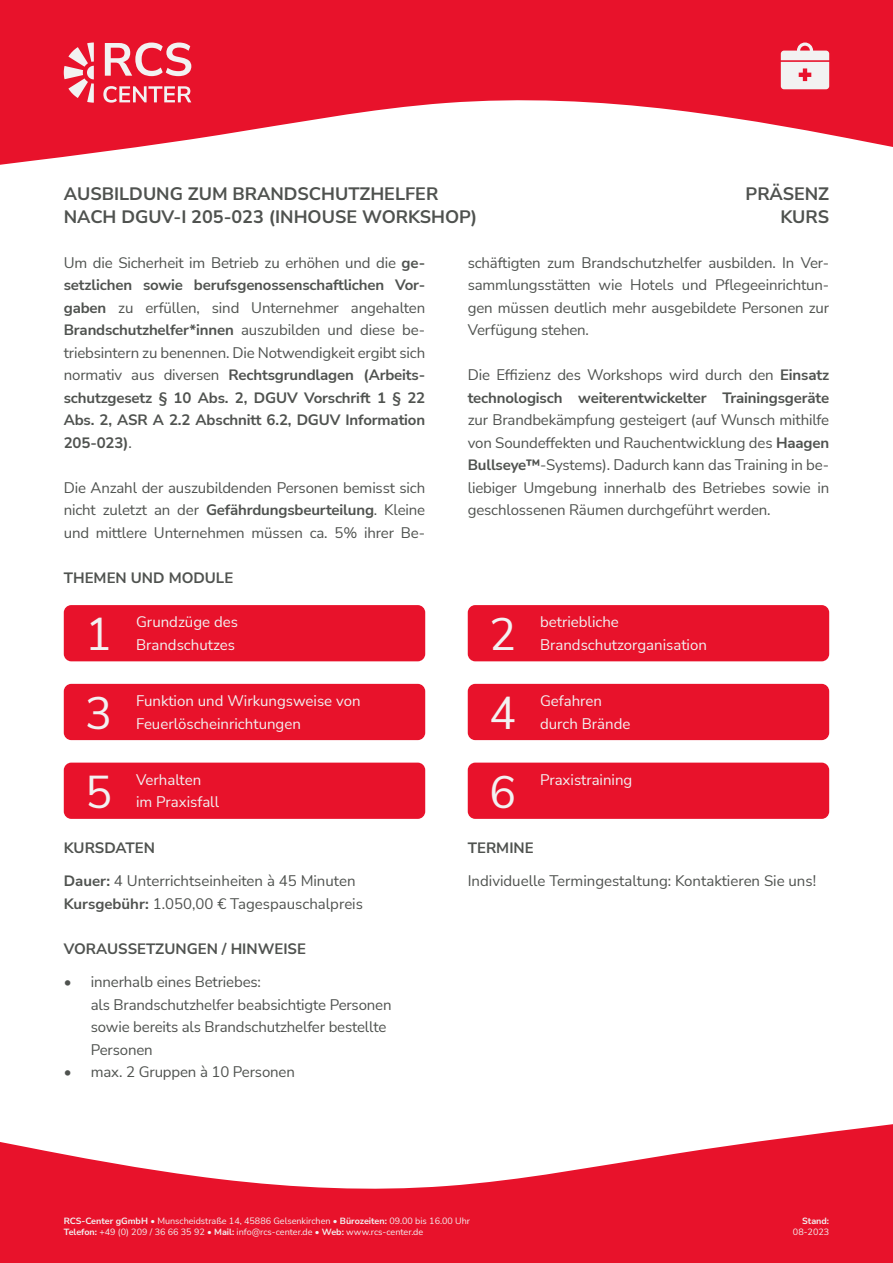
<style>
.page{position:relative;width:893px;height:1263px;background:#fff}
.page>*{position:absolute;margin:0;border:0;box-sizing:border-box;transform-origin:0 0}
.t1{font:45px "Nunito Sans";color:#f2f2f2}
.t2{font:700 18px/22.5px "Nunito Sans";color:#4f524f}
.t3{font:15px/22.5px "Nunito Sans";letter-spacing:-.01em;color:#4f524f;text-align:justify}
.t4{font:700 15px/22.5px "Nunito Sans";letter-spacing:-.01em;color:#4f524f;text-align:justify}
.t5{font:15px "Nunito Sans";color:#f2f2f2}
.t6{font:9px/11.2px "Nunito Sans";color:#f2f2f2}
.t7{font:700 9px "Nunito Sans";color:#f2f2f2}
.s1{font-weight:400}
.s2{font-weight:700}
</style>
<div class="page">
<svg style="left:0;top:0;width:893px;height:165px;fill:#e8122b"></svg>
<svg style="left:103px;top:86px;width:88px;height:17px"></svg>
<svg style="left:105px;top:43px;width:86px;height:33px"></svg>
<svg style="left:64px;top:43px;width:30px;height:60px"></svg>
<svg style="left:781px;top:43px;width:48px;height:46px"></svg>
<svg style="left:0;top:1124px;width:893px;height:139px;fill:#e8122b"></svg>
<div style="left:64px;top:605px;width:361px;height:56px;background:#e8122b;border-radius:8px"></div>
<div style="left:468px;top:605px;width:361px;height:56px;background:#e8122b;border-radius:8px"></div>
<div style="left:64px;top:684px;width:361px;height:56px;background:#e8122b;border-radius:8px"></div>
<div style="left:468px;top:684px;width:361px;height:56px;background:#e8122b;border-radius:8px"></div>
<div style="left:64px;top:763px;width:361px;height:56px;background:#e8122b;border-radius:8px"></div>
<div style="left:468px;top:763px;width:361px;height:56px;background:#e8122b;border-radius:8px"></div>
<p class="t2" style="left:746px;top:182px;width:85px;text-align:right">PRÄSENZ<br>KURS</p>
<p class="t2" style="left:64px;top:182px;width:415px">AUSBILDUNG ZUM BRANDSCHUTZHELFER<br>NACH DGUV-I 205-023 (INHOUSE WORKSHOP)</p>
<p class="t4" style="left:64px;top:250px;width:363px"><span class="s1">Um die Sicherheit im Betrieb zu erhöhen und die</span> ge&shy;setzlichen sowie berufsgenossenschaftlichen Vor&shy;gaben <span class="s1">zu erfüllen, sind Unternehmer angehalten </span>Brandschutzhelfer*innen <span class="s1">auszubilden und diese be&shy;triebsintern zu benennen. Die Notwendigkeit ergibt sich normativ aus diversen</span> Rechtsgrundlagen (Arbeits&shy;schutzgesetz § 10 Abs. 2, DGUV Vorschrift 1 § 22<br>Abs. 2, ASR A 2.2 Abschnitt 6.2, DGUV Information 205-023)<span class="s1">.</span></p>
<p class="t3" style="left:64px;top:475px;width:363px">Die Anzahl der auszubildenden Personen bemisst sich nicht zuletzt an der <span class="s2">Gefährdungsbeurteilung</span>. Kleine und mittlere Unternehmen müssen ca. 5% ihrer Be-</p>
<p class="t3" style="left:468px;top:250px;width:363px">schäftigten zum Brandschutzhelfer ausbilden. In Ver&shy;sammlungsstätten wie Hotels und Pflegeeinrichtun&shy;gen müssen deutlich mehr ausgebildete Personen zur Verfügung stehen.</p>
<p class="t4" style="left:468px;top:363px;width:363px"><span class="s1">Die Effizienz des Workshops wird durch den</span> Einsatz technologisch weiterentwickelter Trainingsgeräte</p>
<p class="t3" style="left:468px;top:408px;width:363px">zur Brandbekämpfung gesteigert (auf Wunsch mithilfe von Soundeffekten und Rauchentwicklung des <span class="s2">Haagen Bullseye™</span>-Systems). Dadurch kann das Training in be&shy;liebiger Umgebung innerhalb des Betriebes sowie in geschlossenen Räumen durchgeführt werden.</p>
<p class="t4" style="left:64px;top:566px;width:171px">THEMEN UND MODULE</p>
<p class="t5" style="left:136px;top:612px;width:103px">Grundzüge des</p>
<h1 class="t1" style="left:85px;top:603px;width:28px">1</h1>
<p class="t5" style="left:136px;top:634px;width:100px">Brandschutzes</p>
<h1 class="t1" style="left:489px;top:603px;width:28px">2</h1>
<p class="t5" style="left:540px;top:612px;width:80px">betriebliche</p>
<p class="t5" style="left:540px;top:634px;width:168px">Brandschutzorganisation</p>
<h1 class="t1" style="left:85px;top:682px;width:28px">3</h1>
<p class="t5" style="left:136px;top:690px;width:226px">Funktion und Wirkungsweise von</p>
<p class="t5" style="left:136px;top:713px;width:166px">Feuerlöscheinrichtungen</p>
<h1 class="t1" style="left:489px;top:682px;width:28px">4</h1>
<p class="t5" style="left:540px;top:690px;width:64px">Gefahren</p>
<p class="t5" style="left:540px;top:713px;width:92px">durch Brände</p>
<h1 class="t1" style="left:85px;top:761px;width:28px">5</h1>
<p class="t5" style="left:136px;top:769px;width:67px">Verhalten</p>
<p class="t5" style="left:136px;top:792px;width:85px">im Praxisfall</p>
<h1 class="t1" style="left:489px;top:761px;width:28px">6</h1>
<p class="t5" style="left:540px;top:769px;width:94px">Praxistraining</p>
<p class="t4" style="left:64px;top:836px;width:93px">KURSDATEN</p>
<p class="t4" style="left:468px;top:836px;width:67px">TERMINE</p>
<p class="t3" style="left:64px;top:869px;width:293px"><span class="s2">Dauer:</span> 4 Unterrichtseinheiten à 45 Minuten</p>
<p class="t3" style="left:468px;top:869px;width:350px">Individuelle Termingestaltung: Kontaktieren Sie uns!</p>
<p class="t3" style="left:64px;top:892px;width:301px"><span class="s2">Kursgebühr:</span> 1.050,00 € Tagespauschalpreis</p>
<p class="t4" style="left:64px;top:937px;width:244px">VORAUSSETZUNGEN / HINWEISE</p>
<p class="t3" style="left:91px;top:970px;width:302px;text-align:left;text-indent:-27px">• innerhalb eines Betriebes:<br>als Brandschutzhelfer beabsichtigte Personen sowie bereits als Brandschutzhelfer bestellte Personen</p>
<p class="t3" style="left:64px;top:1060px;width:233px">• max. 2 Gruppen à 10 Personen</p>
<p class="t6" style="left:64px;top:1215px;width:408px"><span class="s2">RCS-Center gGmbH</span> • Munscheidstraße 14, 45886 Gelsenkirchen • <span class="s2">Bürozeiten:</span> 09.00 bis 16.00 Uhr<br><span class="s2">Telefon:</span> +49 (0) 209 / 36 66 35 92 • <span class="s2">Mail:</span> info@rcs-center.de • <span class="s2">Web:</span> www.rcs-center.de</p>
<p class="t7" style="left:802px;top:1214px;width:28px">Stand:</p>
<p class="t6" style="left:793px;top:1226px;width:38px">08-2023</p>
</div>
